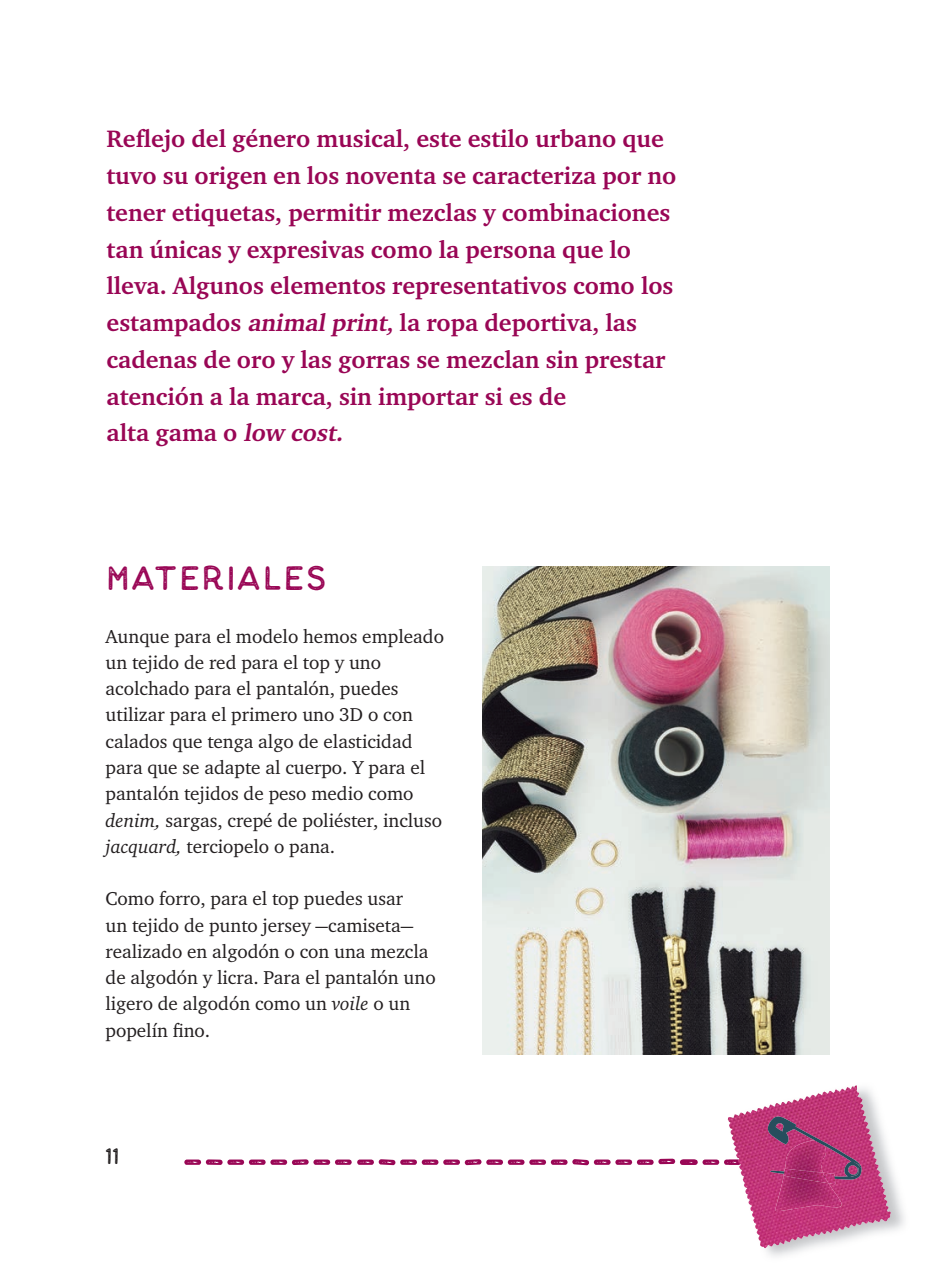
<style>
.page{position:relative;width:938px;height:1266px;background:#fff}
.page>*{position:absolute;margin:0;border:0;box-sizing:border-box;transform-origin:0 0}
.t1{font:31.5px "Thistails Sans Rough";color:#990655}
.t2{font:700 24.5px/36.8px "Charter EF";color:#990655}
.t3{font:21px "Thistails Sans Rough";color:#231f20}
.t4{font:19.25px/26.2px "Charter EF";color:#231f20}
.s1{font-style:italic}
</style>
<div class="page">
<svg style="left:184px;top:1159px;width:167px;height:6px"></svg>
<img style="left:739px;top:1102px;width:114px;height:12px">
<img style="left:782px;top:1086px;width:72px;height:18px">
<svg style="left:357px;top:1114px;width:504px;height:65px"></svg>
<img style="left:774px;top:1175px;width:68px;height:36px">
<img style="left:783px;top:1168px;width:45px;height:15px">
<img style="left:482px;top:566px;width:347px;height:488px">
<p class="t2" style="left:106px;top:120px;width:571px">Reflejo del género musical, este estilo urbano que tuvo su origen en los noventa se caracteriza por no tener etiquetas, permitir mezclas y combinaciones tan únicas y expresivas como la persona que lo lleva. Algunos elementos representativos como los estampados <span class="s1">animalprint,</span>la ropa deportiva, las cadenas de oro y las gorras se mezclan sin prestar atención a la marca, sin importar si es de<br>alta gama o <span class="s1">low cost.</span></p>
<h1 class="t1" style="left:105px;top:563px;width:223px">MATERIALES</h1>
<p class="t4" style="left:105px;top:623px;width:340px">Aunque para el modelo hemos empleado un tejido de red para el top y uno acolchado para el pantalón, puedes utilizar para el primero uno 3D o con calados que tenga algo de elasticidad para que se adapte al cuerpo. Y para el pantalón tejidos de peso medio como <span class="s1">denim,</span> sargas, crepé de poliéster, incluso <span class="s1">jacquard,</span> terciopelo o pana.</p>
<p class="t4" style="left:105px;top:885px;width:331px">Como forro, para el top puedes usar<br>un tejido de punto jersey —camiseta— realizado en algodón o con una mezcla de algodón y licra. Para el pantalón uno ligero de algodón como un <span class="s1">voile</span> o un popelín fino.</p>
<p class="t3" style="left:105px;top:1145px;width:16px">11</p>
</div>
